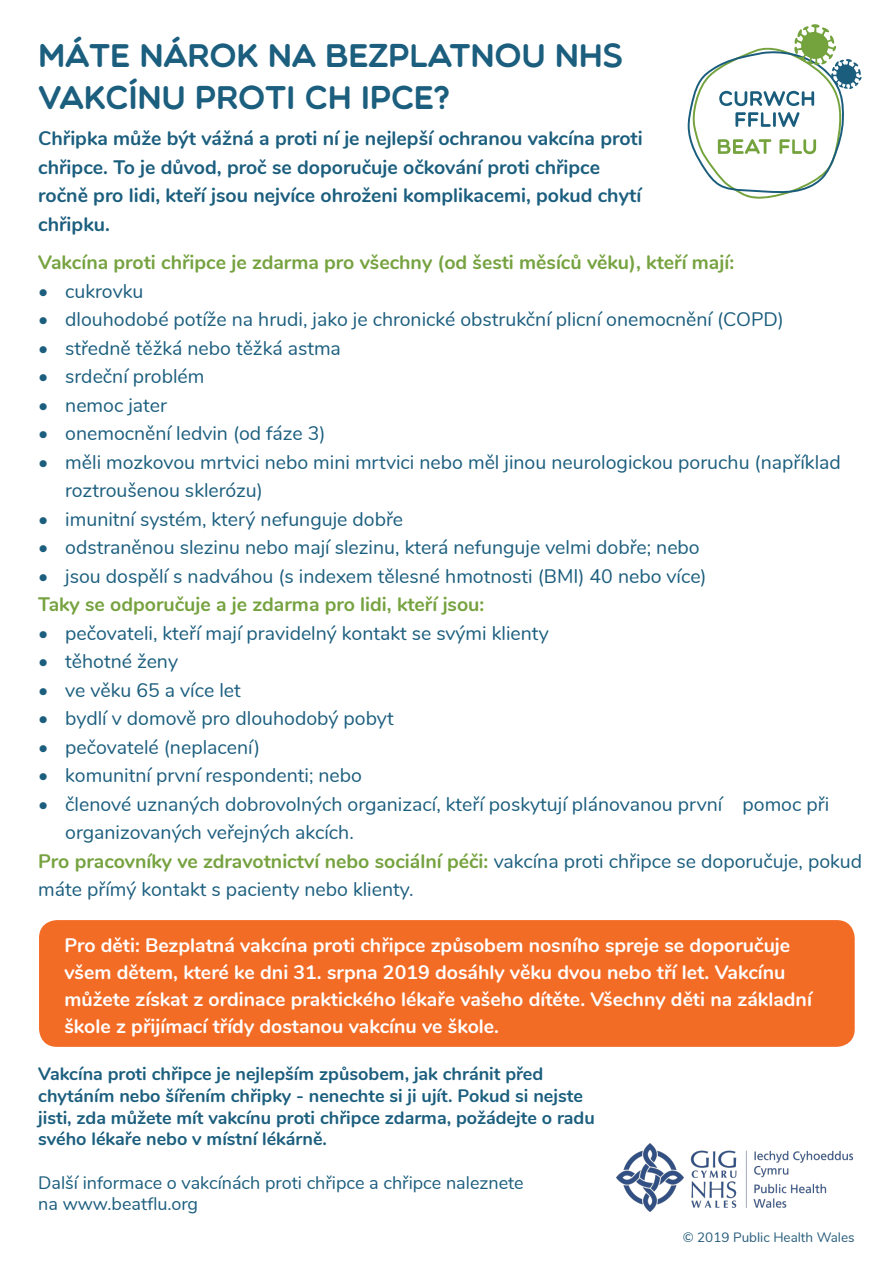
<style>
.page{position:relative;width:893px;height:1263px;background:#fff}
.page>*{position:absolute;margin:0;border:0;box-sizing:border-box;transform-origin:0 0}
.t1{font:33px/42px "Multicolore";letter-spacing:-.01em;color:#1b5e7e}
.t2{font:19.5px/28.5px "Nunito";color:#1b5e7e}
.t3{font:700 19.5px/27px "Nunito";color:#fff}
.t4{font:700 19.5px/28.5px "Nunito";color:#1b5e7e}
.t5{font:700 19.5px "Nunito";color:#76a240}
.t6{font:700 18px/21.6px "Nunito";color:#1b5e7e}
.t7{font:18px "Nunito";color:#1b5e7e}
.t8{font:13.5px "Nunito";color:#285d7c}
.s1{font-weight:700;color:#76a240}
</style>
<div class="page">
<svg style="left:688px;top:24px;width:173px;height:175px"></svg>
<div style="left:39px;top:920px;width:816px;height:127px;background:#f36c26;border-radius:18px"></div>
<img style="left:616px;top:1143px;width:238px;height:68px">
<p class="t1" style="left:38px;top:34px;width:587px">MÁTE NÁROK NA BEZPLATNOU NHS<br>VAKCÍNU PROTI CHŘIPCE?</p>
<p class="t4" style="left:38px;top:123px;width:606px">Chřipka může být vážná a proti ní je nejlepší ochranou vakcína proti chřipce. To je důvod, proč se doporučuje očkování proti chřipce ročně pro lidi, kteří jsou nejvíce ohroženi komplikacemi, pokud chytí chřipku.</p>
<p class="t5" style="left:38px;top:248px;width:697px">Vakcína proti chřipce je zdarma pro všechny (od šesti měsíců věku), kteří mají:</p>
<p class="t2" style="left:38px;top:276px;width:107px">• cukrovku</p>
<p class="t2" style="left:38px;top:304px;width:747px">• dlouhodobé potíže na hrudi, jako je chronické obstrukční plicní onemocnění (COPD)</p>
<p class="t2" style="left:38px;top:333px;width:304px">• středně těžká nebo těžká astma</p>
<p class="t2" style="left:38px;top:361px;width:168px">• srdeční problém</p>
<p class="t2" style="left:38px;top:390px;width:130px">• nemoc jater</p>
<p class="t2" style="left:38px;top:418px;width:289px">• onemocnění ledvin (od fáze 3)</p>
<p class="t2" style="left:65px;top:447px;width:777px;text-indent:-27px">• měli mozkovou mrtvici nebo mini mrtvici nebo měl jinou neurologickou poruchu (například roztroušenou sklerózu)</p>
<p class="t2" style="left:38px;top:504px;width:366px">• imunitní systém, který nefunguje dobře</p>
<p class="t2" style="left:38px;top:532px;width:663px">• odstraněnou slezinu nebo mají slezinu, která nefunguje velmi dobře; nebo</p>
<p class="t2" style="left:38px;top:561px;width:670px">• jsou dospělí s nadváhou (s indexem tělesné hmotnosti (BMI) 40 nebo více)</p>
<p class="t5" style="left:38px;top:590px;width:448px">Taky se odporučuje a je zdarma pro lidi, kteří jsou:</p>
<p class="t2" style="left:38px;top:618px;width:512px">• pečovateli, kteří mají pravidelný kontakt se svými klienty</p>
<p class="t2" style="left:38px;top:646px;width:141px">• těhotné ženy</p>
<p class="t2" style="left:38px;top:675px;width:204px">• ve věku 65 a více let</p>
<p class="t2" style="left:38px;top:703px;width:357px">• bydlí v domově pro dlouhodobý pobyt</p>
<p class="t2" style="left:38px;top:732px;width:223px">• pečovatelé (neplacení)</p>
<p class="t2" style="left:38px;top:760px;width:325px">• komunitní první respondenti; nebo</p>
<p class="t2" style="left:65px;top:789px;width:765px;text-indent:-27px">• členové uznaných dobrovolných organizací, kteří poskytují plánovanou první pomoc při organizovaných veřejných akcích.</p>
<p class="t2" style="left:38px;top:846px;width:825px"><span class="s1">Pro pracovníky ve zdravotnictví nebo sociální péči:</span> vakcína proti chřipce se doporučuje, pokud máte přímý kontakt s pacienty nebo klienty.</p>
<p class="t3" style="left:64px;top:930px;width:749px">Pro děti: Bezplatná vakcína proti chřipce způsobem nosního spreje se doporučuje všem dětem, které ke dni 31. srpna 2019 dosáhly věku dvou nebo tří let. Vakcínu můžete získat z ordinace praktického lékaře vašeho dítěte. Všechny děti na základní škole z přijímací třídy dostanou vakcínu ve škole.</p>
<p class="t6" style="left:38px;top:1062px;width:558px">Vakcína proti chřipce je nejlepším způsobem, jak chránit před chytáním nebo šířením chřipky - nenechte si ji ujít. Pokud si nejste jisti, zda můžete mít vakcínu proti chřipce zdarma, požádejte o radu svého lékaře nebo v místní lékárně.</p>
<p class="t7" style="left:38px;top:1169px;width:487px">Další informace o vakcínách proti chřipce a chřipce naleznete</p>
<p class="t7" style="left:38px;top:1190px;width:161px">na www.beatflu.org</p>
<p class="t8" style="left:683px;top:1227px;width:174px">© 2019 Public Health Wales</p>
</div>
